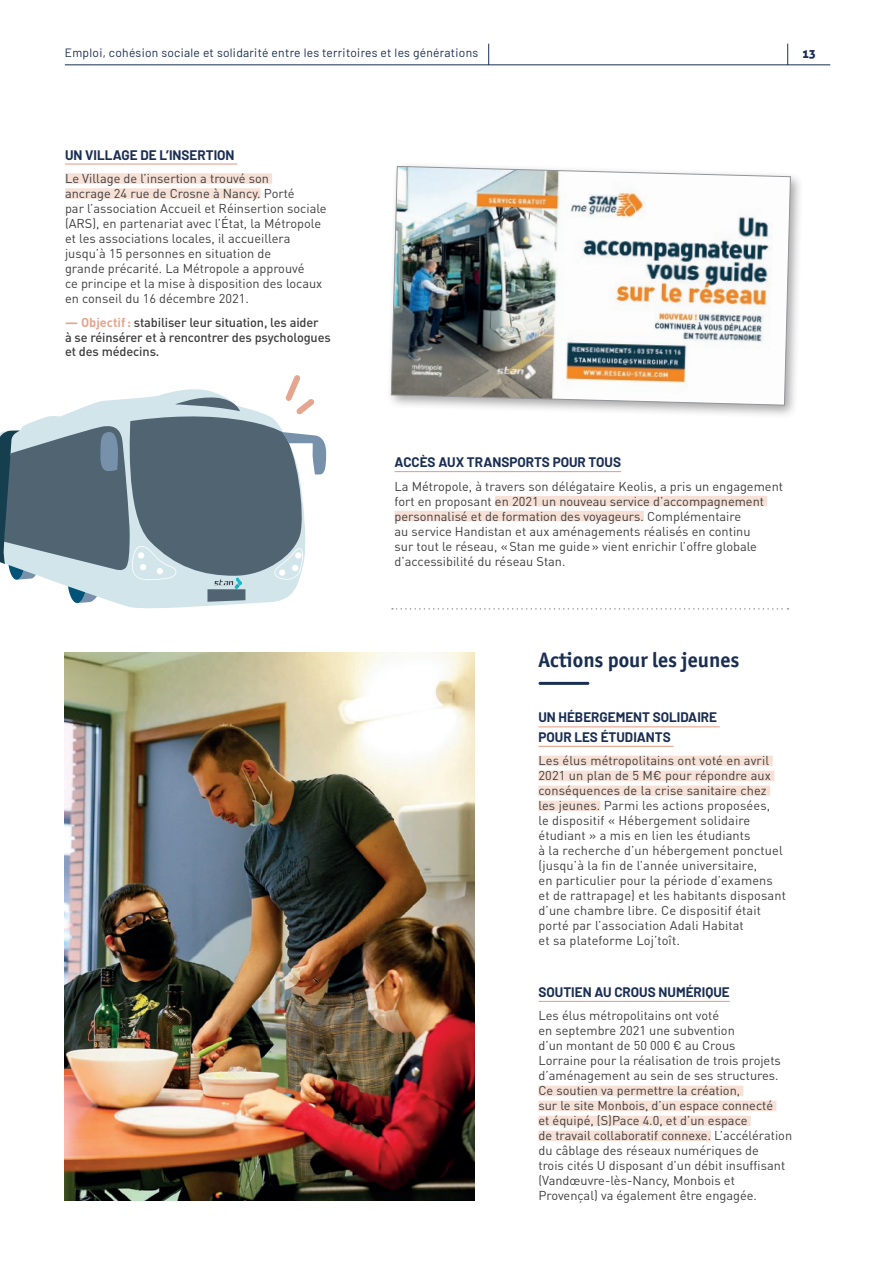
<style>
.page{position:relative;width:893px;height:1263px;background:#fff}
.page>*{position:absolute;margin:0;border:0;box-sizing:border-box;transform-origin:0 0}
.t1{font:700 21px "Officina Sans ITC Pro";color:#1a2e53}
.t2{font:700 13.5px/19.5px "Barlow";color:#1a2e53}
.t3{font:12.75px/15px "DIN Pro";color:#3e3e3f}
.t4{font:500 12.75px/15px "DIN Pro";letter-spacing:-.01em;color:#3e3e3f}
.t5{font:12px "Barlow";letter-spacing:.025em;color:#1a2e53}
.t6{font:12px "Aller Display";color:#1a2e53}
.s1{font-weight:700;color:#e6a58e}
</style>
<div class="page">
<hr style="left:538px;top:726px;width:182px;height:1px;background:#e6a58e">
<hr style="left:538px;top:746px;width:135px;height:1px;background:#e6a58e">
<hr style="left:540px;top:682px;width:48px;height:3px;background:#1a2e53">
<div style="left:538px;top:756px;width:235px;height:10px;background:#f7e0d5"></div>
<div style="left:538px;top:771px;width:236px;height:10px;background:#f7e0d5"></div>
<div style="left:538px;top:786px;width:232px;height:10px;background:#f7e0d5"></div>
<div style="left:538px;top:801px;width:62px;height:10px;background:#f7e0d5"></div>
<hr style="left:538px;top:1001px;width:192px;height:1px;background:#e6a58e">
<div style="left:538px;top:1086px;width:205px;height:10px;background:#f7e0d5"></div>
<div style="left:538px;top:1101px;width:238px;height:10px;background:#f7e0d5"></div>
<div style="left:538px;top:1116px;width:213px;height:10px;background:#f7e0d5"></div>
<div style="left:538px;top:1131px;width:173px;height:10px;background:#f7e0d5"></div>
<img style="left:65px;top:652px;width:410px;height:548px">
<svg style="left:77px;top:603px;width:176px;height:6px"></svg>
<svg style="left:0;top:375px;width:326px;height:228px"></svg>
<hr style="left:65px;top:163px;width:172px;height:2px;background:#e6a58e">
<div style="left:65px;top:173px;width:207px;height:11px;background:#f7e0d5"></div>
<div style="left:65px;top:188px;width:196px;height:11px;background:#f7e0d5"></div>
<div style="left:386px;top:161px;width:418px;height:258px;background:#231f20;opacity:.4"></div>
<img style="left:391px;top:166px;width:399px;height:239px">
<hr style="left:395px;top:471px;width:226px;height:1px;background:#e6a58e">
<div style="left:495px;top:496px;width:272px;height:10px;background:#f7e0d5"></div>
<div style="left:395px;top:511px;width:249px;height:10px;background:#f7e0d5"></div>
<svg style="left:392px;top:608px;width:396px;height:2px"></svg>
<hr style="left:65px;top:65px;width:765px;height:1px;background:#1a2e53">
<svg style="left:787px;top:44px;width:1px;height:21px"></svg>
<svg style="left:488px;top:44px;width:1px;height:21px"></svg>
<p class="t5" style="left:65px;top:44px;width:415px">Emploi, cohésion sociale et solidarité entre les territoires et les générations</p>
<p class="t6" style="left:802px;top:46px;width:15px">13</p>
<p class="t2" style="left:65px;top:144px;width:171px">UN VILLAGE DE L’INSERTION</p>
<p class="t3" style="left:65px;top:170px;width:263px">Le Village de l’insertion a trouvé son<br>ancrage 24 rue de Crosne à Nancy. Porté<br>par l’association Accueil et Réinsertion sociale (ARS), en partenariat avec l’État, la Métropole et les associations locales, il accueillera jusqu’à 15 personnes en situation de<br>grande précarité. La Métropole a approuvé<br>ce principe et la mise à disposition des locaux en conseil du 16 décembre 2021.</p>
<p class="t4" style="left:65px;top:314px;width:267px"><span class="s1">— Objectif:</span> stabiliser leur situation, les aider<br>à se réinsérer et à rencontrer des psychologues et des médecins.</p>
<p class="t2" style="left:395px;top:451px;width:228px">ACCÈS AUX TRANSPORTS POUR TOUS</p>
<p class="t3" style="left:395px;top:478px;width:390px">La Métropole, à travers son délégataire Keolis, a pris un engagement fort en proposant en 2021 un nouveau service d’accompagnement personnalisé et de formation des voyageurs. Complémentaire<br>au service Handistan et aux aménagements réalisés en continu<br>sur tout le réseau, «Stan me guide» vient enrichir l’offre globale d’accessibilité du réseau Stan.</p>
<h1 class="t1" style="left:538px;top:647px;width:202px">Actions pour les jeunes</h1>
<p class="t2" style="left:538px;top:707px;width:180px">UN HÉBERGEMENT SOLIDAIRE<br>POUR LES ÉTUDIANTS</p>
<p class="t3" style="left:538px;top:753px;width:249px">Les élus métropolitains ont voté en avril 2021 un plan de 5 M€ pour répondre aux conséquences de la crise sanitaire chez les jeunes. Parmi les actions proposées,<br>le dispositif « Hébergement solidaire étudiant » a mis en lien les étudiants<br>à la recherche d’un hébergement ponctuel (jusqu’à la fin de l’année universitaire,<br>en particulier pour la période d’examens et de rattrapage) et les habitants disposant d’une chambre libre. Ce dispositif était porté par l’association Adali Habitat<br>et sa plateforme Loj’toît.</p>
<p class="t2" style="left:538px;top:981px;width:193px">SOUTIEN AU CROUS NUMÉRIQUE</p>
<p class="t3" style="left:538px;top:1008px;width:255px">Les élus métropolitains ont voté<br>en septembre 2021 une subvention<br>d’un montant de 50 000 € au Crous<br>Lorraine pour la réalisation de trois projets d’aménagement au sein de ses structures.<br>Ce soutien va permettre la création,<br>sur le site Monbois, d’un espace connecté<br>et équipé, (S)Pace 4.0, et d’un espace<br>de travail collaboratif connexe. L’accélération du câblage des réseaux numériques de<br>trois cités U disposant d’un débit insuffisant (Vandœuvre-lès-Nancy, Monbois et Provençal) va également être engagée.</p>
</div>
